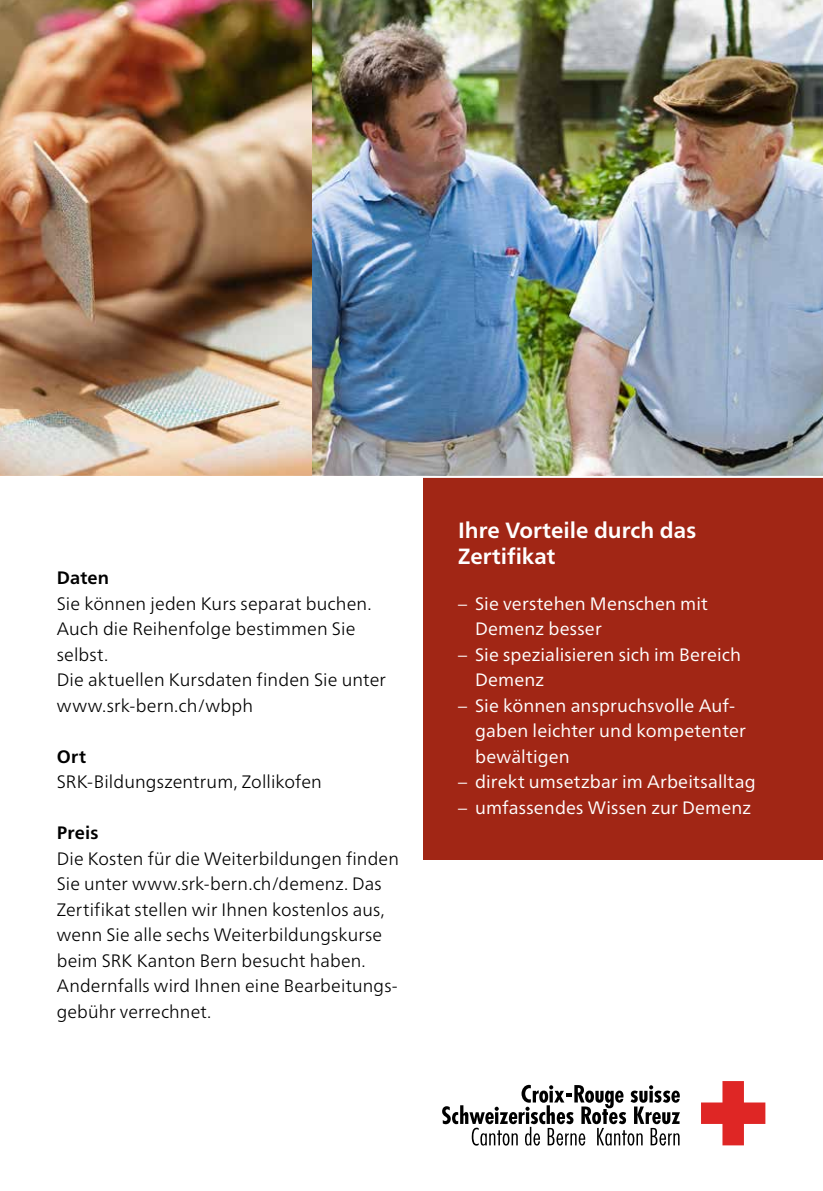
<style>
.page{position:relative;width:823px;height:1191px;background:#fff}
.page>*{position:absolute;margin:0;border:0;box-sizing:border-box;transform-origin:0 0}
.t1{font:700 22px/25.6px "Frutiger Neue LTW1 G";color:#fff}
.t2{font:300 18px/25.6px "Frutiger Neue LTW1 G";letter-spacing:.01em;color:#000}
.t3{font:18px/25.6px "Frutiger Neue LTW1 G";letter-spacing:.01em;color:#fff}
.t4{font:700 18px "Frutiger Neue LTW1 G";letter-spacing:.01em;color:#000}
</style>
<div class="page">
<img style="left:0;top:0;width:312px;height:476px">
<img style="left:312px;top:0;width:510px;height:476px">
<div style="left:423px;top:476px;width:399px;height:384px;background:#a12615"></div>
<svg style="left:701px;top:1081px;width:64px;height:64px"></svg>
<svg style="left:442px;top:1084px;width:237px;height:61px"></svg>
<hr style="left:0;top:476px;width:822px;height:2px;background:#fff">
<p class="t4" style="left:57px;top:567px;width:54px">Daten</p>
<p class="t2" style="left:57px;top:590px;width:330px">Sie können jeden Kurs separat buchen.<br>Auch die Reihenfolge bestimmen Sie selbst.<br>Die aktuellen Kursdaten finden Sie unter www.srk-bern.ch/wbph</p>
<p class="t4" style="left:57px;top:746px;width:31px">Ort</p>
<p class="t2" style="left:57px;top:769px;width:266px">SRK-Bildungszentrum, Zollikofen</p>
<p class="t4" style="left:57px;top:822px;width:43px">Preis</p>
<p class="t2" style="left:57px;top:845px;width:343px">Die Kosten für die Weiterbildungen finden Sie unter www.srk-bern.ch/demenz. Das Zertifikat stellen wir Ihnen kostenlos aus, wenn Sie alle sechs Weiterbildungskurse beim SRK Kanton Bern besucht haben.<br>Andernfalls wird Ihnen eine Bearbeitungs&shy;gebühr verrechnet.</p>
<p class="t1" style="left:458px;top:518px;width:239px">Ihre Vorteile durch das<br>Zertifikat</p>
<p class="t3" style="left:475px;top:590px;width:234px;text-indent:-17px">– Sie verstehen Menschen mit<br>Demenz besser</p>
<p class="t3" style="left:475px;top:641px;width:267px;text-indent:-17px">– Sie spezialisieren sich im Bereich<br>Demenz</p>
<p class="t3" style="left:475px;top:692px;width:272px;text-indent:-17px">– Sie können anspruchsvolle Auf&shy;gaben leichter und kompetenter bewältigen</p>
<p class="t3" style="left:458px;top:769px;width:299px">– direkt umsetzbar im Arbeitsalltag</p>
<p class="t3" style="left:458px;top:794px;width:294px">– umfassendes Wissen zur Demenz</p>
</div>
